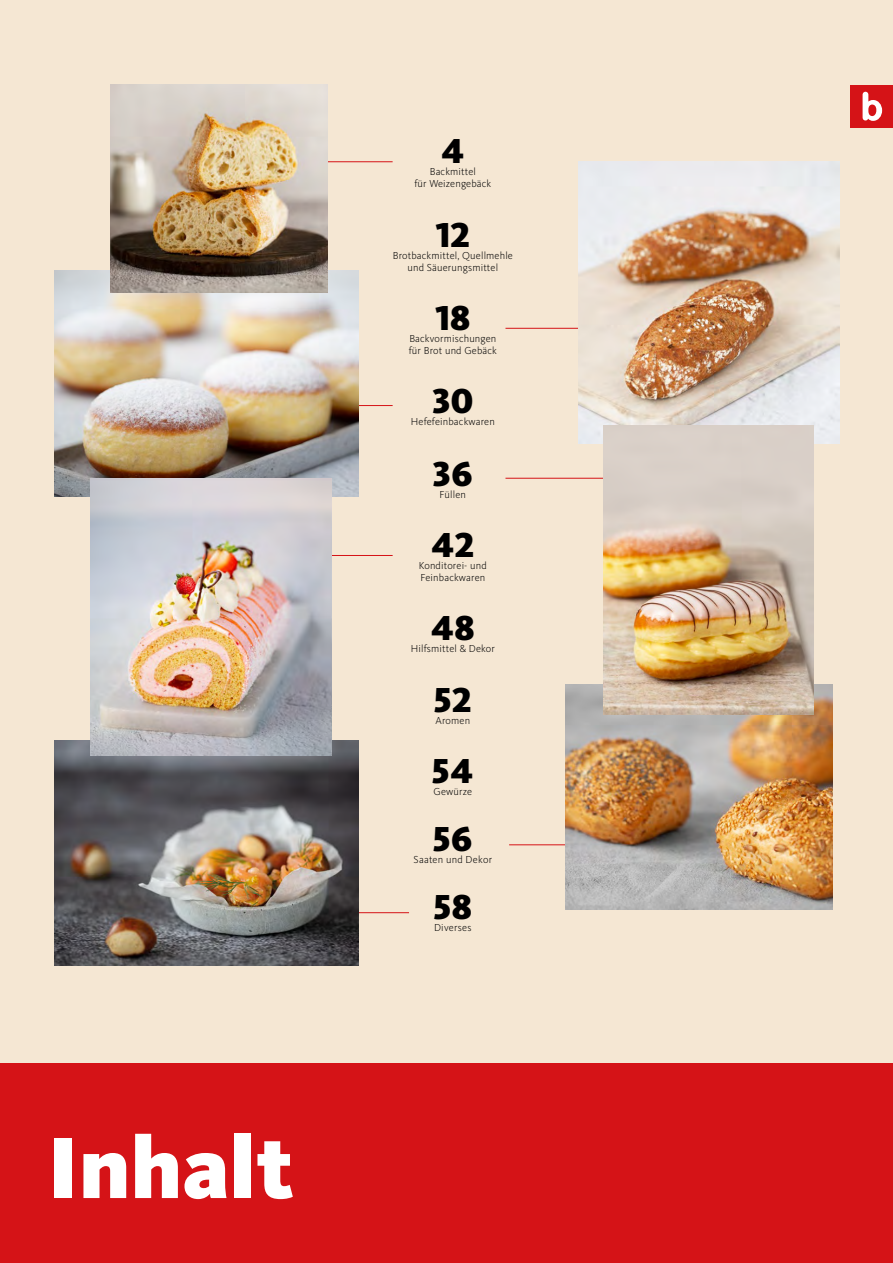
<style>
.page{position:relative;width:893px;height:1263px;background:#fff}
.page>*{position:absolute;margin:0;border:0;box-sizing:border-box;transform-origin:0 0}
.t1{font:900 89.25px "Kievit Pro";color:#fff}
.t2{font:900 36px "Kievit Pro";letter-spacing:.015em;color:#000}
.t3{font:300 10.5px/12px "Kievit Pro";letter-spacing:.015em;color:#000;text-align:center}
</style>
<div class="page">
<div style="left:0;top:0;width:893px;height:1063px;background:#f5e7d3"></div>
<hr style="left:180px;top:555px;width:213px;height:1px;background:#d51317">
<hr style="left:180px;top:405px;width:213px;height:1px;background:#d51317">
<hr style="left:180px;top:161px;width:213px;height:1px;background:#d51317">
<div style="left:0;top:1063px;width:893px;height:200px;background:#d51317"></div>
<hr style="left:221px;top:912px;width:188px;height:1px;background:#d51317">
<img style="left:54px;top:740px;width:304px;height:225px">
<hr style="left:509px;top:844px;width:239px;height:1px;background:#d51317">
<hr style="left:505px;top:328px;width:239px;height:1px;background:#d51317">
<hr style="left:505px;top:478px;width:239px;height:1px;background:#d51317">
<img style="left:565px;top:684px;width:267px;height:226px">
<img style="left:578px;top:161px;width:261px;height:283px">
<img style="left:603px;top:425px;width:211px;height:289px">
<img style="left:54px;top:271px;width:304px;height:225px">
<img style="left:91px;top:479px;width:240px;height:276px">
<img style="left:111px;top:85px;width:216px;height:207px">
<div style="left:850px;top:85px;width:43px;height:43px;background:#d51317"></div>
<svg style="left:863px;top:92px;width:19px;height:29px"></svg>
<h1 class="t1" style="left:48px;top:1114px;width:247px">Inhalt</h1>
<h2 class="t2" style="left:441px;top:130px;width:24px">4</h2>
<p class="t3" style="left:414px;top:166px;width:78px">Backmittel<br>für Weizengebäck</p>
<h2 class="t2" style="left:436px;top:213px;width:35px">12</h2>
<p class="t3" style="left:393px;top:249px;width:122px">Brotbackmittel, Quellmehle und Säuerungsmittel</p>
<h2 class="t2" style="left:435px;top:296px;width:36px">18</h2>
<p class="t3" style="left:409px;top:332px;width:90px;text-align:left">Backvormischungen für Brot und Gebäck</p>
<h2 class="t2" style="left:432px;top:379px;width:43px">30</h2>
<p class="t3" style="left:411px;top:416px;width:86px">Hefefeinbackwaren</p>
<h2 class="t2" style="left:433px;top:452px;width:41px">36</h2>
<p class="t3" style="left:440px;top:488px;width:28px">Füllen</p>
<h2 class="t2" style="left:432px;top:523px;width:44px">42</h2>
<p class="t3" style="left:419px;top:560px;width:69px;text-align:left">Konditorei- und<br>Feinbackwaren</p>
<h2 class="t2" style="left:431px;top:607px;width:45px">48</h2>
<p class="t3" style="left:411px;top:643px;width:86px">Hilfsmittel &amp; Dekor</p>
<h2 class="t2" style="left:434px;top:678px;width:39px">52</h2>
<p class="t3" style="left:436px;top:714px;width:36px">Aromen</p>
<h2 class="t2" style="left:432px;top:749px;width:43px">54</h2>
<p class="t3" style="left:434px;top:785px;width:40px">Gewürze</p>
<h2 class="t2" style="left:433px;top:817px;width:41px">56</h2>
<p class="t3" style="left:414px;top:853px;width:80px">Saaten und Dekor</p>
<h2 class="t2" style="left:434px;top:885px;width:40px">58</h2>
<p class="t3" style="left:434px;top:921px;width:39px">Diverses</p>
</div>
